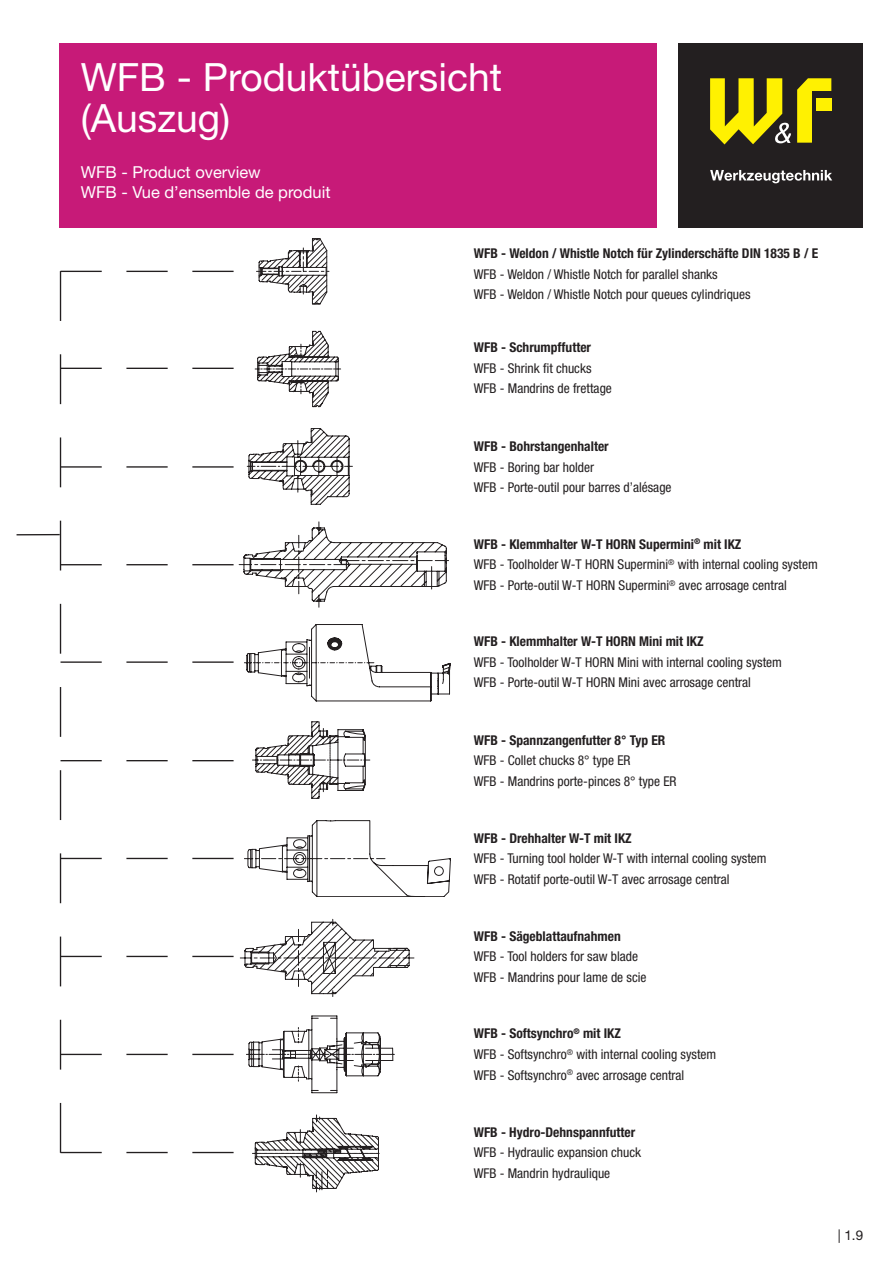
<style>
.page{position:relative;width:893px;height:1263px;background:#fff}
.page>*{position:absolute;margin:0;border:0;box-sizing:border-box;transform-origin:0 0}
.t1{font:39px/41.1px "Helvetica Neue LT";color:#fff}
.t2{font:16.5px/20.5px "Helvetica Neue LT";color:#fff}
.t3{font:condensed 13.5px/20.5px "Helvetica Neue";color:#231f20}
.t4{font:700 condensed 13.5px "Helvetica Neue";color:#231f20}
.t5{font:13.5px "Helvetica Neue LT";color:#231f20}
.s1{font-weight:700}
</style>
<div class="page">
<div style="left:60px;top:43px;width:597px;height:184px;background:#c71a78"></div>
<div style="left:678px;top:43px;width:185px;height:184px;background:#231f20"></div>
<svg style="left:710px;top:170px;width:122px;height:13px"></svg>
<svg style="left:797px;top:78px;width:34px;height:65px"></svg>
<div style="left:816px;top:98px;width:15px;height:12px;background:#fff101"></div>
<svg style="left:710px;top:78px;width:81px;height:66px"></svg>
<svg style="left:16px;top:238px;width:435px;height:954px"></svg>
<h1 class="t1" style="left:81px;top:56px;width:423px">WFB - Produktübersicht (Auszug)</h1>
<p class="t2" style="left:81px;top:161px;width:251px">WFB - Product overview<br>WFB - Vue d’ensemble de produit</p>
<p class="t4" style="left:474px;top:245px;width:346px">WFB - Weldon / Whistle Notch für Zylinderschäfte DIN 1835 B / E</p>
<p class="t3" style="left:474px;top:264px;width:278px">WFB - Weldon / Whistle Notch for parallel shanks<br>WFB - Weldon / Whistle Notch pour queues cylindriques</p>
<p class="t4" style="left:474px;top:339px;width:119px">WFB - Schrumpffutter</p>
<p class="t3" style="left:474px;top:358px;width:140px">WFB - Shrink fit chucks<br>WFB - Mandrins de frettage</p>
<p class="t4" style="left:474px;top:438px;width:136px">WFB - Bohrstangenhalter</p>
<p class="t3" style="left:474px;top:456px;width:199px">WFB - Boring bar holder<br>WFB - Porte-outil pour barres d’alésage</p>
<p class="t3" style="left:474px;top:534px;width:345px"><span class="s1">WFB - Klemmhalter W-T HORN Supermini</span><sup>®</sup> <span class="s1">mit IKZ<br></span>WFB - Toolholder W-T HORN Supermini<sup>®</sup> with internal cooling system<br>WFB - Porte-outil W-T HORN Supermini<sup>®</sup> avec arrosage central</p>
<p class="t4" style="left:474px;top:633px;width:231px">WFB - Klemmhalter W-T HORN Mini mit IKZ</p>
<p class="t3" style="left:474px;top:652px;width:310px">WFB - Toolholder W-T HORN Mini with internal cooling system<br>WFB - Porte-outil W-T HORN Mini avec arrosage central</p>
<p class="t4" style="left:474px;top:732px;width:193px">WFB - Spannzangenfutter 8° Typ ER</p>
<p class="t3" style="left:474px;top:750px;width:204px">WFB - Collet chucks 8° type ER<br>WFB - Mandrins porte-pinces 8° type ER</p>
<p class="t4" style="left:474px;top:829px;width:159px">WFB - Drehhalter W-T mit IKZ</p>
<p class="t3" style="left:474px;top:848px;width:294px">WFB - Turning tool holder W-T with internal cooling system<br>WFB - Rotatif porte-outil W-T avec arrosage central</p>
<p class="t4" style="left:474px;top:928px;width:148px">WFB - Sägeblattaufnahmen</p>
<p class="t3" style="left:474px;top:946px;width:174px">WFB - Tool holders for saw blade<br>WFB - Mandrins pour lame de scie</p>
<p class="t3" style="left:474px;top:1023px;width:244px"><span class="s1">WFB - Softsynchro</span><sup>®</sup> <span class="s1">mit IKZ<br></span>WFB - Softsynchro<sup>®</sup> with internal cooling system<br>WFB - Softsynchro<sup>®</sup> avec arrosage central</p>
<p class="t4" style="left:474px;top:1124px;width:163px">WFB - Hydro-Dehnspannfutter</p>
<p class="t3" style="left:474px;top:1142px;width:169px">WFB - Hydraulic expansion chuck<br>WFB - Mandrin hydraulique</p>
<p class="t5" style="left:838px;top:1227px;width:27px">| 1.9</p>
</div>
